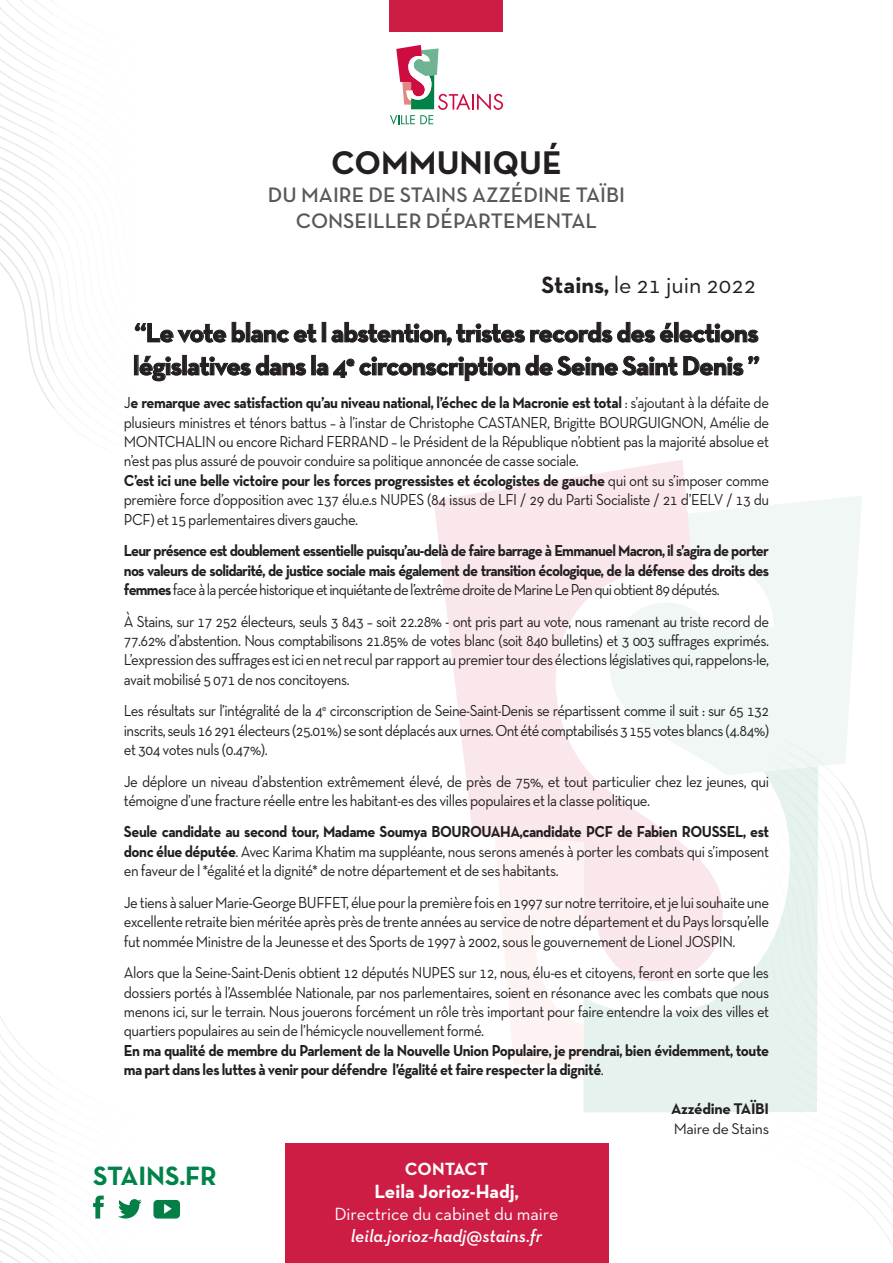
<style>
.page{position:relative;width:893px;height:1263px;background:#fff}
.page>*{position:absolute;margin:0;border:0;box-sizing:border-box;transform-origin:0 0}
.t1{font:700 33.3px "Neutra Text TF";color:#231f20}
.t2{font:700 27px/33px "Neutra Text TF";letter-spacing:-.03em;color:#231f20}
.t3{font:700 27px "Neutra Text TF";color:#008348}
.t4{font:24px "Neutra Text TF";color:#231f20}
.t5{font:600 21.3px/26.7px "Neutra Text TF";color:#57585a;text-align:center}
.t6{font:700 19.5px "Neutra Text TF";color:#fff}
.t7{font:18px "Neutra Text TF Demi Italic Alt";color:#fff}
.t8{font:18px "Neutra Text TF";color:#fff}
.t9{font:700 18px "Neutra Text TF";letter-spacing:-.005em;color:#fff}
.t10{font:16.2px/19.5px "Neutra Text TF";letter-spacing:-.03em;color:#231f20;text-align:justify;scale:.92 1}
.t11{font:700 16.2px/19.5px "Neutra Text TF";letter-spacing:-.03em;color:#231f20;text-align:justify;scale:.92 1}
.t12{font:700 15.75px "Neutra Text TF";letter-spacing:-.02em;color:#231f20}
.t13{font:15.75px "Neutra Text TF";letter-spacing:-.02em;color:#231f20}
.s1{font-weight:700}
.s2{font-weight:400}
</style>
<div class="page">
<img style="left:0;top:1142px;width:54px;height:65px">
<img style="left:0;top:1207px;width:54px;height:56px">
<img style="left:0;top:1239px;width:38px;height:24px">
<svg style="left:0;top:1260px;width:4px;height:3px"></svg>
<img style="left:0;top:70px;width:54px;height:66px">
<img style="left:0;top:136px;width:54px;height:31px">
<img style="left:0;top:167px;width:54px;height:21px">
<img style="left:0;top:188px;width:54px;height:221px">
<img style="left:841px;top:1055px;width:52px;height:65px">
<img style="left:841px;top:1024px;width:52px;height:31px">
<img style="left:841px;top:1002px;width:52px;height:22px">
<img style="left:841px;top:782px;width:52px;height:220px">
<svg style="left:724px;top:496px;width:138px;height:278px;fill:#f0f7f4"></svg>
<svg style="left:434px;top:460px;width:290px;height:376px;fill:#fae7ec"></svg>
<div style="left:583px;top:766px;width:235px;height:346px;background:#e6f2ed"></div>
<svg style="left:790px;top:768px;width:6px;height:3px"></svg>
<svg style="left:495px;top:836px;width:121px;height:229px"></svg>
<svg style="left:533px;top:548px;width:257px;height:477px"></svg>
<div style="left:285px;top:1144px;width:323px;height:119px;background:#cd1d45"></div>
<div style="left:390px;top:0;width:113px;height:32px;background:#cd1d45"></div>
<svg style="left:135px;top:323px;width:91px;height:19px"></svg>
<svg style="left:232px;top:322px;width:13px;height:20px"></svg>
<div style="left:246px;top:322px;width:4px;height:20px;border:1px solid #231f20"></div>
<svg style="left:251px;top:324px;width:66px;height:18px"></svg>
<svg style="left:332px;top:322px;width:341px;height:23px"></svg>
<div style="left:674px;top:322px;width:4px;height:20px;border:1px solid #231f20"></div>
<svg style="left:680px;top:324px;width:78px;height:18px"></svg>
<div style="left:134px;top:355px;width:4px;height:20px;border:1px solid #231f20"></div>
<svg style="left:140px;top:356px;width:42px;height:25px"></svg>
<div style="left:183px;top:355px;width:4px;height:20px;border:1px solid #231f20"></div>
<svg style="left:188px;top:355px;width:118px;height:20px"></svg>
<svg style="left:317px;top:359px;width:37px;height:19px"></svg>
<svg style="left:360px;top:357px;width:160px;height:24px"></svg>
<svg style="left:526px;top:355px;width:233px;height:20px"></svg>
<svg style="left:93px;top:1195px;width:11px;height:23px"></svg>
<svg style="left:118px;top:1199px;width:24px;height:19px"></svg>
<svg style="left:153px;top:1200px;width:27px;height:18px"></svg>
<svg style="left:390px;top:45px;width:113px;height:80px"></svg>
<p class="t1" style="left:331px;top:141px;width:232px">COMMUNIQUÉ</p>
<p class="t5" style="left:268px;top:181px;width:359px">DU MAIRE DE STAINS AZZÉDINE TAÏBI<br>CONSEILLER DÉPARTEMENTAL</p>
<p class="t4" style="left:542px;top:270px;width:216px"><span class="s1">Stains,</span> le 21 juin 2022</p>
<p class="t2" style="left:133px;top:316px;width:628px">“Le vote blanc et l abstention, tristes records des élections législatives dans la 4<sup>e</sup> circonscription de Seine Saint Denis ”</p>
<p class="t10" style="left:124px;top:392px;width:703px">J<span class="s1">e remarque avec satisfaction qu’au niveau national, l’échec de la Macronie est total</span> : s’ajoutant à la défaite de plusieurs ministres et ténors battus – à l’instar de Christophe CASTANER, Brigitte BOURGUIGNON, Amélie de MONTCHALIN ou encore Richard FERRAND – le Président de la République n’obtient pas la majorité absolue et n’est pas plus assuré de pouvoir conduire sa politique annoncée de casse sociale.</p>
<p class="t10" style="left:124px;top:470px;width:703px"><span class="s1">C’est ici une belle victoire pour les forces progressistes et écologistes de gauche</span> qui ont su s’imposer comme première force d’opposition avec 137 élu.e.s NUPES (84 issus de LFI / 29 du Parti Socialiste / 21 d’EELV / 13 du PCF) et 15 parlementaires divers gauche.</p>
<p class="t11" style="left:124px;top:540px;width:703px">Leur présence est doublement essentielle puisqu’au-delà de faire barrage à Emmanuel Macron, il s’agira de porter nos valeurs de solidarité, de justice sociale mais également de transition écologique, de la défense des droits des femmes <span class="s2">face à la percée historique et inquiétante de l’extrême droite de Marine Le Pen qui obtient 89 députés.</span></p>
<p class="t10" style="left:124px;top:611px;width:703px">À Stains, sur 17 252 électeurs, seuls 3 843 – soit 22.28% - ont pris part au vote, nous ramenant au triste record de 77.62% d’abstention. Nous comptabilisons 21.85% de votes blanc (soit 840 bulletins) et 3 003 suffrages exprimés.<br>L’expression des suffrages est ici en net recul par rapport au premier tour des élections législatives qui, rappelons-le, avait mobilisé 5 071 de nos concitoyens.</p>
<p class="t10" style="left:124px;top:701px;width:703px">Les résultats sur l’intégralité de la 4<sup>e</sup> circonscription de Seine-Saint-Denis se répartissent comme il suit : sur 65 132 inscrits, seuls 16 291 électeurs (25.01%) se sont déplacés aux urnes. Ont été comptabilisés 3 155 votes blancs (4.84%) et 304 votes nuls (0.47%).</p>
<p class="t10" style="left:124px;top:771px;width:703px">Je déplore un niveau d’abstention extrêmement élevé, de près de 75%, et tout particulier chez lez jeunes, qui témoigne d’une fracture réelle entre les habitant-es des villes populaires et la classe politique.</p>
<p class="t10" style="left:124px;top:822px;width:703px"><span class="s1">Seule candidate au second tour, Madame Soumya BOUROUAHA,candidate PCF de Fabien ROUSSEL, est donc élue députée</span>. Avec Karima Khatim ma suppléante, nous serons amenés à porter les combats qui s’imposent en faveur de l *égalité et la dignité* de notre département et de ses habitants.</p>
<p class="t10" style="left:124px;top:892px;width:703px">Je tiens à saluer Marie-George BUFFET, élue pour la première fois en 1997 sur notre territoire, et je lui souhaite une excellente retraite bien méritée après près de trente années au service de notre département et du Pays lorsqu’elle fut nommée Ministre de la Jeunesse et des Sports de 1997 à 2002, sous le gouvernement de Lionel JOSPIN.</p>
<p class="t10" style="left:124px;top:962px;width:703px">Alors que la Seine-Saint-Denis obtient 12 députés NUPES sur 12, nous, élu-es et citoyens, feront en sorte que les dossiers portés à l’Assemblée Nationale, par nos parlementaires, soient en résonance avec les combats que nous menons ici, sur le terrain. Nous jouerons forcément un rôle très important pour faire entendre la voix des villes et quartiers populaires au sein de l’hémicycle nouvellement formé.</p>
<p class="t11" style="left:124px;top:1040px;width:703px">En ma qualité de membre du Parlement de la Nouvelle Union Populaire, je prendrai, bien évidemment, toute ma part dans les luttes à venir pour défendre l’égalité et faire respecter la dignité<span class="s2">.</span></p>
<p class="t12" style="left:671px;top:1099px;width:99px">Azzédine TAÏBI</p>
<p class="t13" style="left:674px;top:1119px;width:97px">Maire de Stains</p>
<p class="t3" style="left:93px;top:1159px;width:125px">STAINS.FR</p>
<p class="t9" style="left:405px;top:1158px;width:85px">CONTACT</p>
<p class="t6" style="left:374px;top:1179px;width:146px">Leila Jorioz-Hadj,</p>
<p class="t8" style="left:334px;top:1203px;width:225px">Directrice du cabinet du maire</p>
<p class="t7" style="left:351px;top:1224px;width:193px">leila.jorioz-hadj@stains.fr</p>
</div>
